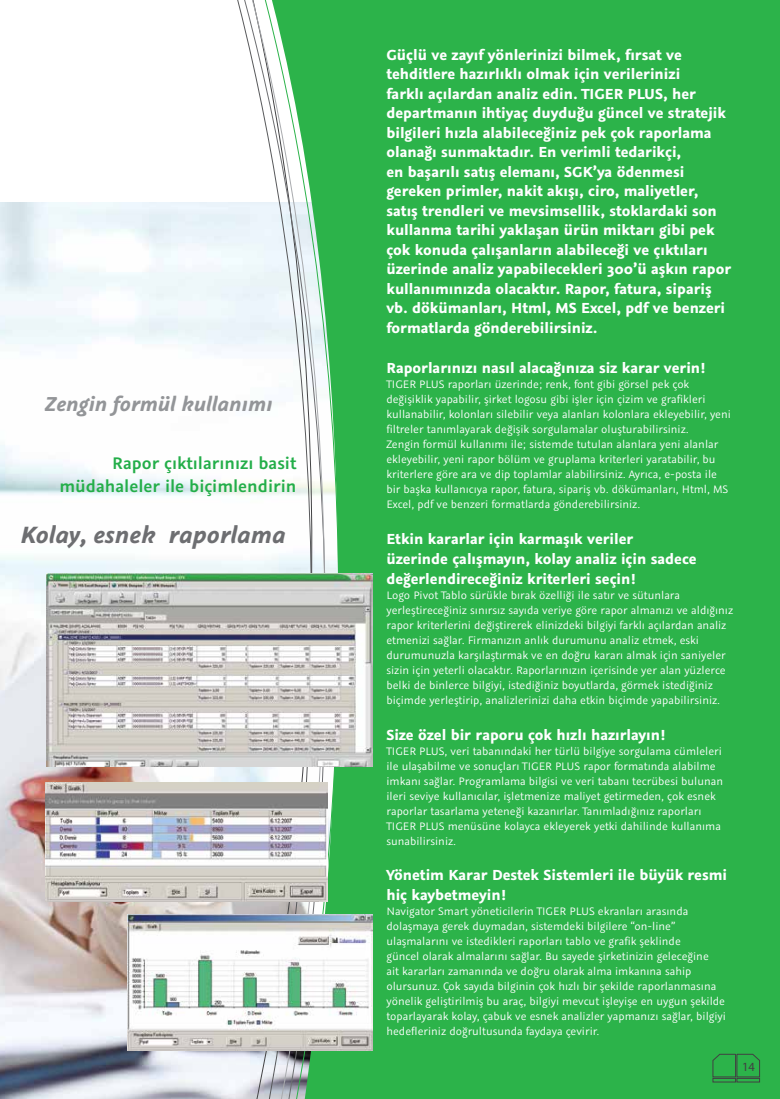
<style>
.page{position:relative;width:780px;height:1099px;background:#fff}
.page>*{position:absolute;margin:0;border:0;box-sizing:border-box;transform-origin:0 0}
.t1{font:italic 700 26.25px "Graublau Sans";color:#6d6e71}
.t2{font:italic 700 22.5px "Graublau Sans";color:#939598}
.t3{font:600 18.75px/22.5px "Graublau Sans";color:#23ae49;text-align:right}
.t4{font:700 16.25px/19.5px "Graublau Sans";color:#fff}
.t5{font:12.5px "Myriad Pro";color:#414042}
.t6{font:12.12px/15px "Graublau Sans";color:#fff}
</style>
<div class="page">
<div style="left:360px;top:0;width:420px;height:1098px;background:#2cb34a"></div>
<img style="left:0;top:202px;width:221px;height:896px">
<div style="left:712px;top:1078px;width:23px;height:4px;border:1px solid #414042"></div>
<svg style="left:712px;top:1053px;width:48px;height:24px"></svg>
<div style="left:736px;top:1078px;width:23px;height:4px;border:1px solid #414042"></div>
<svg style="left:221px;top:0;width:148px;height:1098px"></svg>
<img style="left:46px;top:574px;width:326px;height:192px">
<img style="left:45px;top:782px;width:283px;height:119px">
<img style="left:127px;top:914px;width:245px;height:136px">
<hr style="left:0;top:872px;width:1px;height:150px;background:#fff">
<h2 class="t2" style="left:45px;top:389px;width:229px">Zengin formül kullanımı</h2>
<h3 class="t3" style="left:59px;top:452px;width:238px">Rapor çıktılarınızı basit müdahaleler ile biçimlendirin</h3>
<h1 class="t1" style="left:20px;top:516px;width:267px">Kolay, esnek raporlama</h1>
<p class="t4" style="left:386px;top:45px;width:346px">Güçlü ve zayıf yönlerinizi bilmek, fırsat ve tehditlere hazırlıklı olmak için verilerinizi<br>farklı açılardan analiz edin. TIGER PLUS, her departmanın ihtiyaç duyduğu güncel ve stratejik bilgileri hızla alabileceğiniz pek çok raporlama olanağı sunmaktadır. En verimli tedarikçi,<br>en başarılı satış elemanı, SGK’ya ödenmesi gereken primler, nakit akışı, ciro, maliyetler, satış trendleri ve mevsimsellik, stoklardaki son kullanma tarihi yaklaşan ürün miktarı gibi pek çok konuda çalışanların alabileceği ve çıktıları üzerinde analiz yapabilecekleri 300’ü aşkın rapor kullanımınızda olacaktır. Rapor, fatura, sipariş vb. dökümanları, Html, MS Excel, pdf ve benzeri formatlarda gönderebilirsiniz.</p>
<h3 class="t4" style="left:386px;top:358px;width:320px">Raporlarınızı nasıl alacağınıza siz karar verin!</h3>
<p class="t6" style="left:386px;top:377px;width:346px">TIGER PLUS raporları üzerinde; renk, font gibi görsel pek çok değişiklik yapabilir, şirket logosu gibi işler için çizim ve grafikleri kullanabilir, kolonları silebilir veya alanları kolonlara ekleyebilir, yeni filtreler tanımlayarak değişik sorgulamalar oluşturabilirsiniz.<br>Zengin formül kullanımı ile; sistemde tutulan alanlara yeni alanlar ekleyebilir, yeni rapor bölüm ve gruplama kriterleri yaratabilir, bu kriterlere göre ara ve dip toplamlar alabilirsiniz. Ayrıca, e-posta ile bir başka kullanıcıya rapor, fatura, sipariş vb. dökümanları, Html, MS Excel, pdf ve benzeri formatlarda gönderebilirsiniz.</p>
<h3 class="t4" style="left:386px;top:528px;width:311px;line-height:20px">Etkin kararlar için karmaşık veriler üzerinde çalışmayın, kolay analiz için sadece değerlendireceğiniz kriterleri seçin!</h3>
<p class="t6" style="left:386px;top:587px;width:348px">Logo Pivot Tablo sürükle bırak özelliği ile satır ve sütunlara yerleştireceğiniz sınırsız sayıda veriye göre rapor almanızı ve aldığınız rapor kriterlerini değiştirerek elinizdeki bilgiyi farklı açılardan analiz etmenizi sağlar. Firmanızın anlık durumunu analiz etmek, eski durumunuzla karşılaştırmak ve en doğru kararı almak için saniyeler sizin için yeterli olacaktır. Raporlarınızın içerisinde yer alan yüzlerce belki de binlerce bilgiyi, istediğiniz boyutlarda, görmek istediğiniz biçimde yerleştirip, analizlerinizi daha etkin biçimde yapabilirsiniz.</p>
<h3 class="t4" style="left:386px;top:724px;width:280px">Size özel bir raporu çok hızlı hazırlayın!</h3>
<p class="t6" style="left:386px;top:743px;width:338px">TIGER PLUS, veri tabanındaki her türlü bilgiye sorgulama cümleleri ile ulaşabilme ve sonuçları TIGER PLUS rapor formatında alabilme imkanı sağlar. Programlama bilgisi ve veri tabanı tecrübesi bulunan ileri seviye kullanıcılar, işletmenize maliyet getirmeden, çok esnek raporlar tasarlama yeteneği kazanırlar. Tanımladığınız raporları TIGER PLUS menüsüne kolayca ekleyerek yetki dahilinde kullanıma sunabilirsiniz.</p>
<h3 class="t4" style="left:386px;top:864px;width:342px;line-height:20px">Yönetim Karar Destek Sistemleri ile büyük resmi hiç kaybetmeyin!</h3>
<p class="t6" style="left:386px;top:903px;width:341px">Navigator Smart yöneticilerin TIGER PLUS ekranları arasında dolaşmaya gerek duymadan, sistemdeki bilgilere “on-line” ulaşmalarını ve istedikleri raporları tablo ve grafik şeklinde<br>güncel olarak almalarını sağlar. Bu sayede şirketinizin geleceğine<br>ait kararları zamanında ve doğru olarak alma imkanına sahip olursunuz. Çok sayıda bilginin çok hızlı bir şekilde raporlanmasına yönelik geliştirilmiş bu araç, bilgiyi mevcut işleyişe en uygun şekilde toparlayarak kolay, çabuk ve esnek analizler yapmanızı sağlar, bilgiyi hedefleriniz doğrultusunda faydaya çevirir.</p>
<p class="t5" style="left:742px;top:1058px;width:14px">14</p>
</div>
